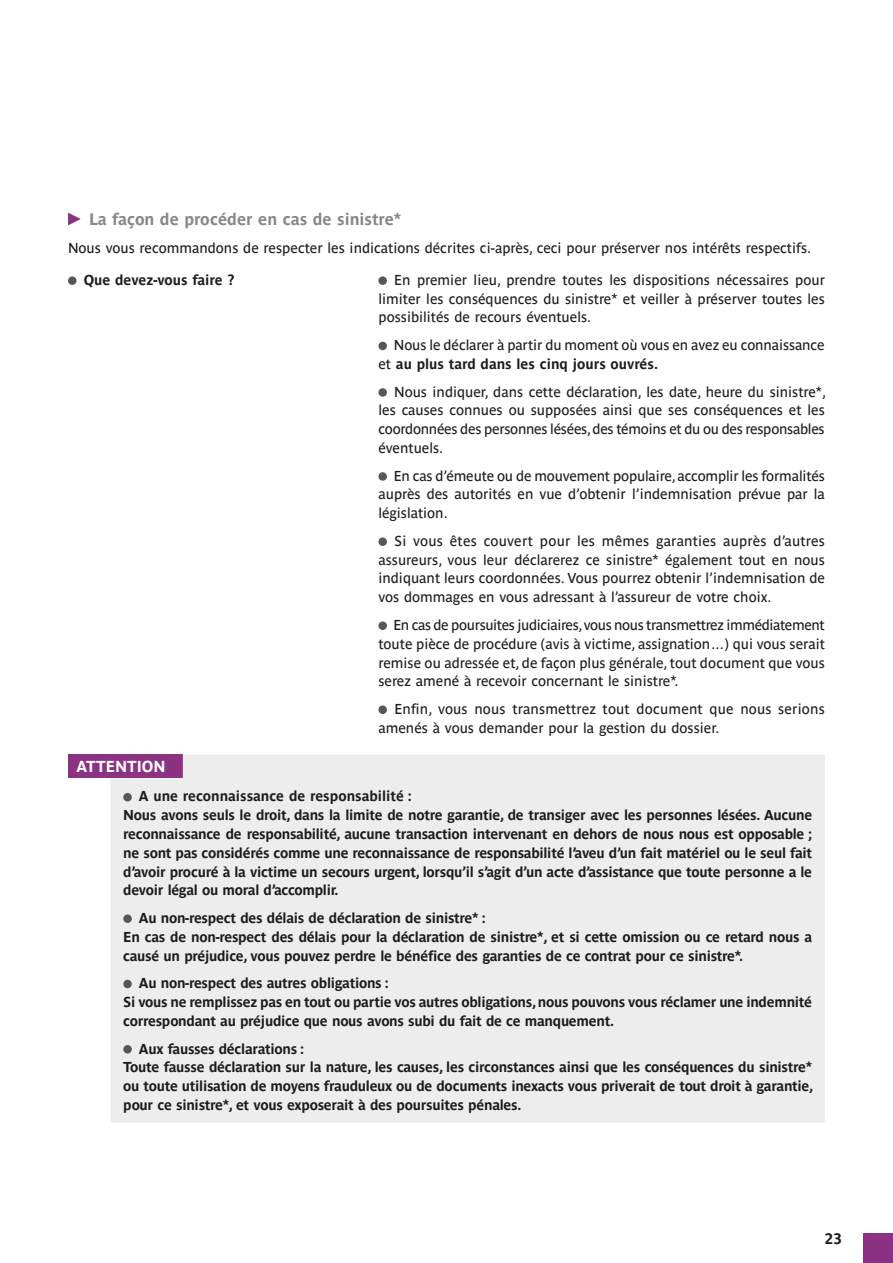
<style>
.page{position:relative;width:893px;height:1263px;background:#fff}
.page>*{position:absolute;margin:0;border:0;box-sizing:border-box;transform-origin:0 0}
.t1{font:700 16.5px "Parisine Ptf";color:#878787}
.t2{font:700 15.75px "Parisine Ptf";color:#fff}
.t3{font:700 15px "Parisine Ptf";color:#1d1d1b}
.t4{font:14.25px/18.8px "Parisine Ptf";color:#1d1d1b;text-align:justify}
.t5{font:700 14.25px/18.8px "Parisine Ptf";letter-spacing:-.02em;color:#1d1d1b}
.t6{font:700 14.25px "Parisine Ptf";color:#1d1d1b}
.s1{font-weight:700}
</style>
<div class="page">
<div style="left:863px;top:1233px;width:30px;height:30px;background:#8c3282"></div>
<svg style="left:68px;top:213px;width:13px;height:12px"></svg>
<div style="left:68px;top:276px;width:9px;height:9px;background:#575756;border-radius:50%"></div>
<div style="left:378px;top:276px;width:9px;height:9px;background:#575756;border-radius:50%"></div>
<div style="left:378px;top:342px;width:9px;height:8px;background:#575756;border-radius:50%"></div>
<div style="left:378px;top:388px;width:9px;height:9px;background:#575756;border-radius:50%"></div>
<div style="left:378px;top:472px;width:9px;height:9px;background:#575756;border-radius:50%"></div>
<div style="left:378px;top:537px;width:9px;height:9px;background:#575756;border-radius:50%"></div>
<div style="left:378px;top:621px;width:9px;height:9px;background:#575756;border-radius:50%"></div>
<div style="left:378px;top:705px;width:9px;height:9px;background:#575756;border-radius:50%"></div>
<div style="left:68px;top:754px;width:115px;height:24px;background:#8c3282"></div>
<div style="left:111px;top:754px;width:714px;height:368px;background:#ededed"></div>
<div style="left:123px;top:793px;width:9px;height:8px;background:#575756;border-radius:50%"></div>
<div style="left:123px;top:914px;width:9px;height:9px;background:#575756;border-radius:50%"></div>
<div style="left:123px;top:980px;width:9px;height:8px;background:#575756;border-radius:50%"></div>
<div style="left:123px;top:1045px;width:9px;height:8px;background:#575756;border-radius:50%"></div>
<p class="t1" style="left:89px;top:207px;width:314px">La façon de procéder en cas de sinistre*</p>
<p class="t4" style="left:68px;top:237px;width:745px">Nous vous recommandons de respecter les indications décrites ci-après, ceci pour préserver nos intérêts respectifs.</p>
<p class="t6" style="left:84px;top:269px;width:153px">Que devez-vous faire ?</p>
<p class="t4" style="left:378px;top:269px;width:448px;text-indent:16px">En premier lieu, prendre toutes les dispositions nécessaires pour limiter les conséquences du sinistre* et veiller à préserver toutes les possibilités de recours éventuels.</p>
<p class="t4" style="left:378px;top:334px;width:448px;text-indent:15px">Nous le déclarer à partir du moment où vous en avez eu connaissance et <span class="s1">au plus tard dans les cinq jours ouvrés.</span></p>
<p class="t4" style="left:378px;top:381px;width:449px;text-indent:16px">Nous indiquer, dans cette déclaration, les date, heure du sinistre*, les causes connues ou supposées ainsi que ses conséquences et les coordonnées des personnes lésées, des témoins et du ou des responsables éventuels.</p>
<p class="t4" style="left:378px;top:465px;width:448px;text-indent:15px">En cas d’émeute ou de mouvement populaire, accomplir les formalités auprès des autorités en vue d’obtenir l’indemnisation prévue par la législation.</p>
<p class="t4" style="left:378px;top:530px;width:448px;text-indent:16px">Si vous êtes couvert pour les mêmes garanties auprès d’autres assureurs, vous leur déclarerez ce sinistre* également tout en nous indiquant leurs coordonnées. Vous pourrez obtenir l’indemnisation de vos dommages en vous adressant à l’assureur de votre choix.</p>
<p class="t4" style="left:378px;top:614px;width:448px;text-indent:15px">En cas de poursuites judiciaires, vous nous transmettrez immédiatement toute pièce de procédure (avis à victime, assignation…) qui vous serait remise ou adressée et, de façon plus générale, tout document que vous serez amené à recevoir concernant le sinistre*.</p>
<p class="t4" style="left:378px;top:698px;width:448px;text-indent:16px">Enfin, vous nous transmettrez tout document que nous serions amenés à vous demander pour la gestion du dossier.</p>
<p class="t2" style="left:77px;top:755px;width:91px">ATTENTION</p>
<p class="t5" style="left:123px;top:786px;width:690px;text-indent:16px">A une reconnaissance de responsabilité :<br>Nous avons seuls le droit, dans la limite de notre garantie, de transiger avec les personnes lésées. Aucune reconnaissance de responsabilité, aucune transaction intervenant en dehors de nous nous est opposable ; ne sont pas considérés comme une reconnaissance de responsabilité l’aveu d’un fait matériel ou le seul fait d’avoir procuré à la victime un secours urgent, lorsqu’il s’agit d’un acte d’assistance que toute personne a le devoir légal ou moral d’accomplir.</p>
<p class="t5" style="left:123px;top:907px;width:690px;text-indent:16px">Au non-respect des délais de déclaration de sinistre* :<br>En cas de non-respect des délais pour la déclaration de sinistre*, et si cette omission ou ce retard nous a causé un préjudice, vous pouvez perdre le bénéfice des garanties de ce contrat pour ce sinistre*.</p>
<p class="t5" style="left:123px;top:972px;width:690px;text-indent:16px">Au non-respect des autres obligations :<br>Si vous ne remplissez pas en tout ou partie vos autres obligations, nous pouvons vous réclamer une indemnité correspondant au préjudice que nous avons subi du fait de ce manquement.</p>
<p class="t5" style="left:123px;top:1038px;width:691px;text-indent:16px">Aux fausses déclarations :<br>Toute fausse déclaration sur la nature, les causes, les circonstances ainsi que les conséquences du sinistre* ou toute utilisation de moyens frauduleux ou de documents inexacts vous priverait de tout droit à garantie, pour ce sinistre*, et vous exposerait à des poursuites pénales.</p>
<p class="t3" style="left:825px;top:1227px;width:18px">23</p>
</div>
